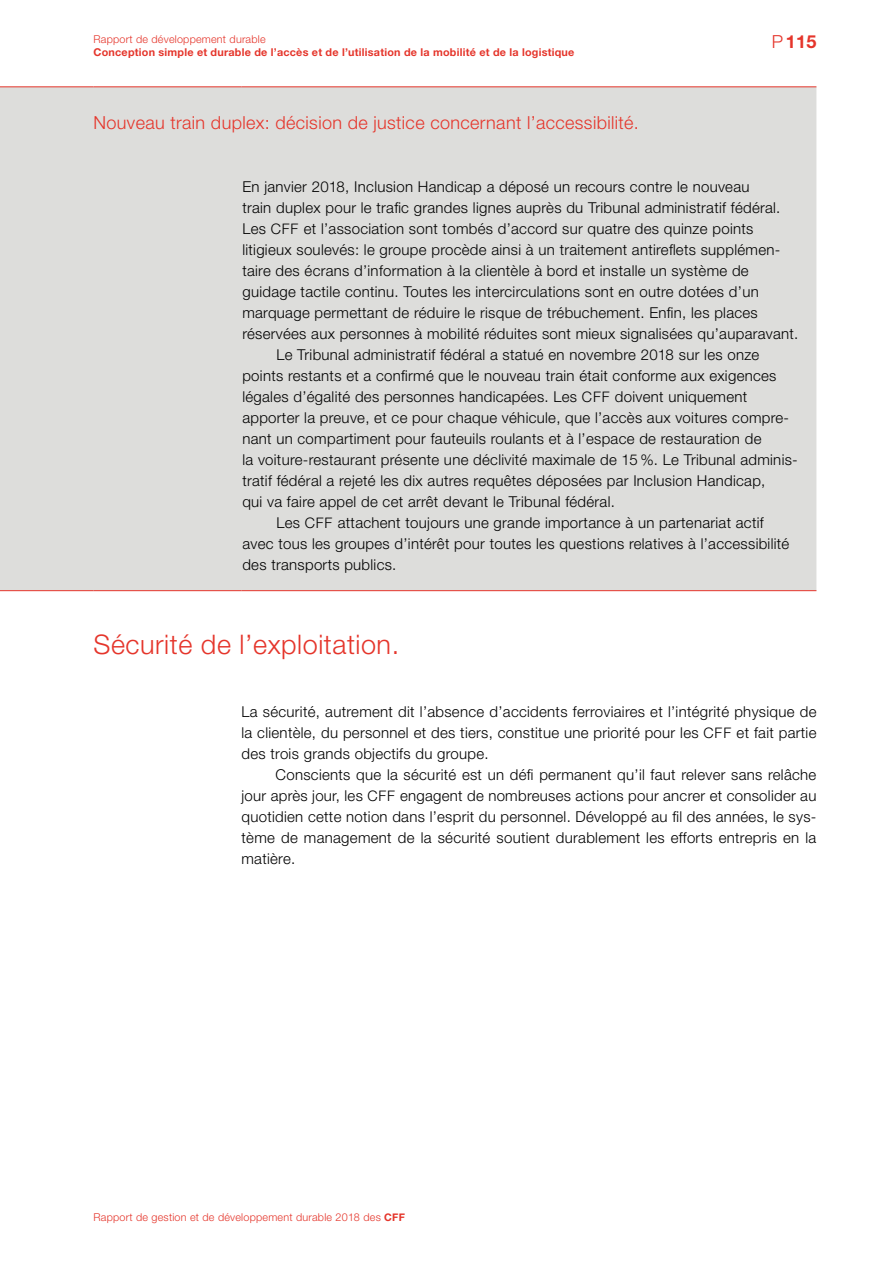
<style>
.page{position:relative;width:893px;height:1263px;background:#fff}
.page>*{position:absolute;margin:0;border:0;box-sizing:border-box;transform-origin:0 0}
.t1{font:300 27px "Helvetica Neue LT Std";letter-spacing:.02em;color:#e5352b}
.t2{font:300 18px "Helvetica Neue LT Std";letter-spacing:.02em;color:#e5352b}
.t3{font:700 18px "Helvetica Neue LT Std";color:#e5352b}
.t4{font:300 15px/21px "Helvetica Neue LT Std";letter-spacing:.02em;color:#000;text-align:justify}
.t5{font:300 10.8px "Helvetica Neue LT Std";letter-spacing:.02em;color:#e5352b}
.t6{font:700 10.8px "Helvetica Neue LT Std";letter-spacing:.02em;color:#e5352b}
.s1{font-weight:300}
.s2{font-size:14.55px}
.s3{font-weight:700;font-size:10.5px}
</style>
<div class="page">
<div style="left:0;top:88px;width:816px;height:502px;background:#dddddb"></div>
<hr style="left:0;top:590px;width:94px;height:1px;background:#e5352b">
<hr style="left:94px;top:590px;width:148px;height:1px;background:#e5352b">
<hr style="left:242px;top:590px;width:574px;height:1px;background:#e5352b">
<hr style="left:0;top:87px;width:94px;height:1px;background:#e5352b">
<hr style="left:94px;top:87px;width:148px;height:1px;background:#e5352b">
<hr style="left:242px;top:87px;width:574px;height:1px;background:#e5352b">
<p class="t5" style="left:94px;top:32px;width:174px">Rapport de développement durable</p>
<p class="t6" style="left:94px;top:46px;width:482px">Conception simple et durable de l’accès et de l’utilisation de la mobilité et de la logistique</p>
<p class="t2" style="left:94px;top:111px;width:547px">Nouveau train duplex: décision de justice concernant l’accessibilité.</p>
<p class="t3" style="left:772px;top:30px;width:46px"><span class="s1">P</span>115</p>
<p class="t4" style="left:242px;top:175px;width:509px">En janvier 2018, Inclusion Handicap a déposé un recours contre le nouveau</p>
<p class="t4" style="left:242px;top:196px;width:540px">train duplex pour le trafic grandes lignes auprès du Tribunal administratif fédéral.</p>
<p class="t4" style="left:242px;top:217px;width:512px">Les <span class="s2">CFF</span> et l’association sont tombés d’accord sur quatre des quinze points</p>
<p class="t4" style="left:242px;top:238px;width:539px">litigieux soulevés: le groupe procède ainsi à un traitement antireflets supplémen-</p>
<p class="t4" style="left:242px;top:259px;width:508px">taire des écrans d’information à la clientèle à bord et installe un système de</p>
<p class="t4" style="left:242px;top:280px;width:518px">guidage tactile continu. Toutes les intercirculations sont en outre dotées d’un</p>
<p class="t4" style="left:242px;top:301px;width:517px">marquage permettant de réduire le risque de trébuchement. Enfin, les places</p>
<p class="t4" style="left:242px;top:322px;width:558px">réservées aux personnes à mobilité réduites sont mieux signalisées qu’auparavant.</p>
<p class="t4" style="left:276px;top:343px;width:484px">Le Tribunal administratif fédéral a statué en novembre 2018 sur les onze</p>
<p class="t4" style="left:242px;top:364px;width:536px">points restants et a confirmé que le nouveau train était conforme aux exigences</p>
<p class="t4" style="left:242px;top:385px;width:506px">légales d’égalité des personnes handicapées. Les <span class="s2">CFF</span> doivent uniquement</p>
<p class="t4" style="left:242px;top:406px;width:548px">apporter la preuve, et ce pour chaque véhicule, que l’accès aux voitures compre-</p>
<p class="t4" style="left:242px;top:427px;width:521px">nant un compartiment pour fauteuils roulants et à l’espace de restauration de</p>
<p class="t4" style="left:242px;top:448px;width:557px">la voiture-restaurant présente une déclivité maximale de 15 %. Le Tribunal adminis-</p>
<p class="t4" style="left:242px;top:469px;width:525px">tratif fédéral a rejeté les dix autres requêtes déposées par Inclusion Handicap,</p>
<p class="t4" style="left:242px;top:490px;width:374px">qui va faire appel de cet arrêt devant le Tribunal fédéral.</p>
<p class="t4" style="left:276px;top:511px;width:489px">Les <span class="s2">CFF</span> attachent toujours une grande importance à un partenariat actif</p>
<p class="t4" style="left:242px;top:532px;width:548px">avec tous les groupes d’intérêt pour toutes les questions relatives à l’accessibilité</p>
<p class="t4" style="left:242px;top:553px;width:156px">des transports publics.</p>
<h1 class="t1" style="left:94px;top:627px;width:307px">Sécurité de l’exploitation.</h1>
<p class="t4" style="left:242px;top:700px;width:576px">La sécurité, autrement dit l’absence d’accidents ferroviaires et l’intégrité physique de la clientèle, du personnel et des tiers, constitue une priorité pour les <span class="s2">CFF</span> et fait partie des trois grands objectifs du groupe.</p>
<p class="t4" style="left:242px;top:763px;width:576px;text-indent:34px">Conscients que la sécurité est un défi permanent qu’il faut relever sans relâche jour après jour, les <span class="s2">CFF</span> engagent de nombreuses actions pour ancrer et consolider au quotidien cette notion dans l’esprit du personnel. Développé au fil des années, le sys&shy;tème de management de la sécurité soutient durablement les efforts entrepris en la matière.</p>
<p class="t5" style="left:94px;top:1210px;width:313px">Rapport de gestion et de développement durable 2018 des <span class="s3">CFF</span></p>
</div>
